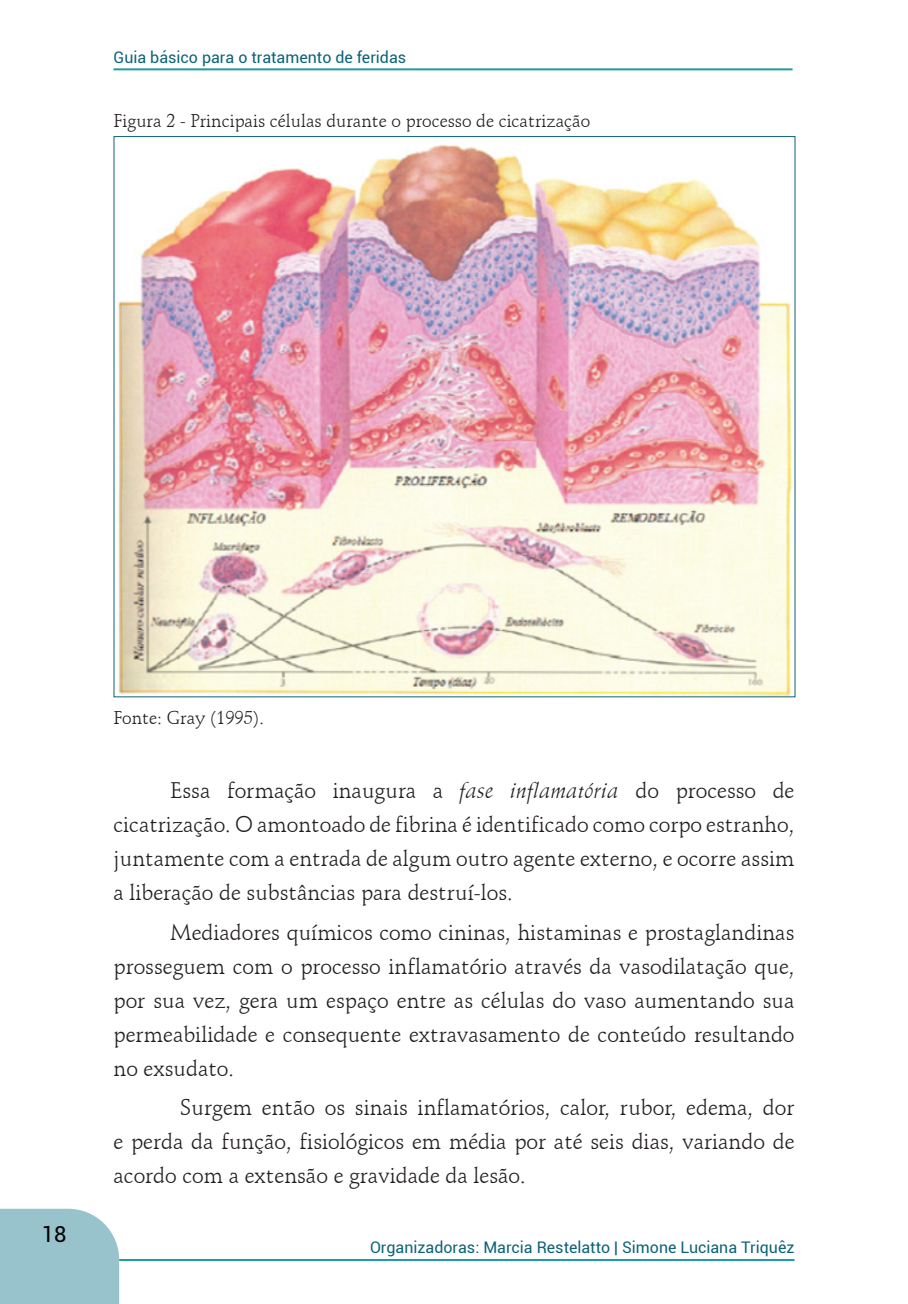
<style>
.page{position:relative;width:908px;height:1304px;background:#fff}
.page>*{position:absolute;margin:0;border:0;box-sizing:border-box;transform-origin:0 0}
.texto{font:22px/34px "Schneidler BT";color:#231f20;text-align:justify}
.t1{font:22px "Roboto";color:#000}
.legendas{font:18px "Schneidler BT";color:#231f20}
.t2{font:16px "Roboto";color:#0d6377}
.s1{font-style:italic}
</style>
<div class="page">
<div style="left:0;top:1209px;width:119px;height:95px;background:#98c3cc"></div>
<hr style="left:113px;top:68px;width:679px;height:2px;background:#1e9aa7">
<hr style="left:119px;top:1259px;width:675px;height:2px;background:#1e9aa7">
<img style="left:118px;top:144px;width:675px;height:551px">
<p class="t2" style="left:113px;top:46px;width:294px">Guia básico para o tratamento de feridas</p>
<p class="legendas" style="left:113px;top:110px;width:478px">Figura 2 - Principais células durante o processo de cicatrização</p>
<p class="t1" style="left:42px;top:1219px;width:26px">18</p>
<p class="legendas" style="left:113px;top:707px;width:152px">Fonte: Gray (1995).</p>
<p class="texto" style="left:113px;top:773px;width:682px;text-indent:57px">Essa formação inaugura a <span class="s1">fase inflamatória</span> do processo de cicatrização. O amontoado de fibrina é identificado como corpo estranho, juntamente com a entrada de algum outro agente externo, e ocorre assim a liberação de substâncias para destruí-los.</p>
<p class="texto" style="left:113px;top:915px;width:682px;text-indent:57px">Mediadores químicos como cininas, histaminas e prostaglandinas prosseguem com o processo inflamatório através da vasodilatação que, por sua vez, gera um espaço entre as células do vaso aumentando sua permeabilidade e consequente extravasamento de conteúdo resultando no exsudato.</p>
<p class="texto" style="left:113px;top:1091px;width:682px;text-indent:66px">Surgem então os sinais inflamatórios, calor, rubor, edema, dor e perda da função, fisiológicos em média por até seis dias, variando de acordo com a extensão e gravidade da lesão.</p>
<p class="t2" style="left:370px;top:1236px;width:425px">Organizadoras: Marcia Restelatto | Simone Luciana Triquêz</p>
</div>
